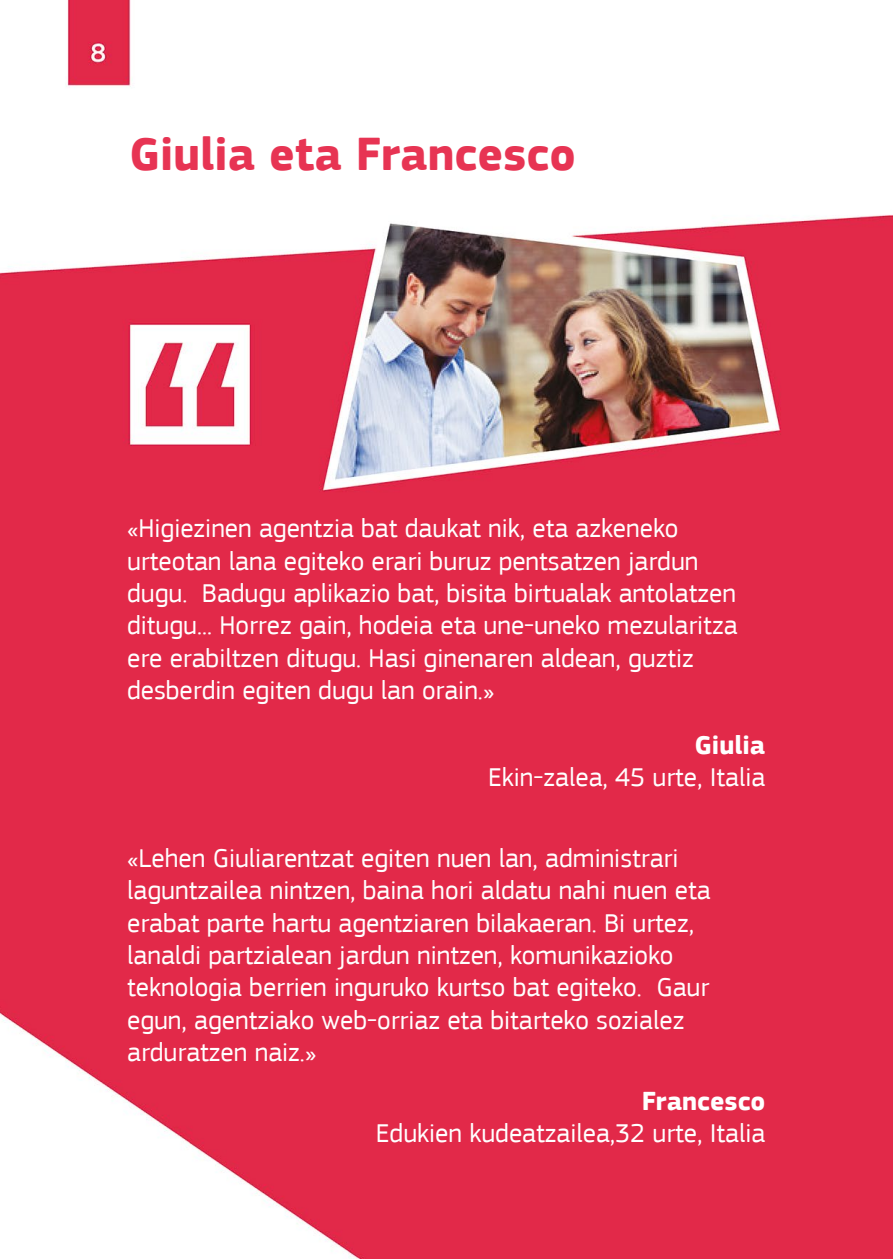
<style>
.page{position:relative;width:893px;height:1259px;background:#fff}
.page>*{position:absolute;margin:0;border:0;box-sizing:border-box;transform-origin:0 0}
.t1{font:700 48px "EC Square Sans Pro";color:#e73453}
.t2{font:27px/32.4px "EC Square Sans Pro";color:#fff}
.t3{font:700 27px "EC Square Sans Pro";color:#fff}
</style>
<div class="page">
<img style="left:0;top:0;width:893px;height:1259px">
<h1 class="t1" style="left:129px;top:125px;width:448px">Giulia eta Francesco</h1>
<p class="t2" style="left:127px;top:512px;width:612px">«Higiezinen agentzia bat daukat nik, eta azkeneko urteotan lana egiteko erari buruz pentsatzen jardun dugu. Badugu aplikazio bat, bisita birtualak antolatzen ditugu... Horrez gain, hodeia eta une-uneko mezularitza ere erabiltzen ditugu. Hasi ginenaren aldean, guztiz desberdin egiten dugu lan orain.»</p>
<p class="t3" style="left:694px;top:729px;width:72px">Giulia</p>
<p class="t2" style="left:488px;top:761px;width:279px">Ekin-zalea, 45 urte, Italia</p>
<p class="t2" style="left:127px;top:841px;width:585px">«Lehen Giuliarentzat egiten nuen lan, administrari laguntzailea nintzen, baina hori aldatu nahi nuen eta erabat parte hartu agentziaren bilakaeran. Bi urtez, lanaldi partzialean jardun nintzen, komunikazioko teknologia berrien inguruko kurtso bat egiteko. Gaur egun, agentziako web-orriaz eta bitarteko sozialez arduratzen naiz.»</p>
<p class="t3" style="left:642px;top:1084px;width:125px">Francesco</p>
<p class="t2" style="left:376px;top:1117px;width:391px">Edukien kudeatzailea,32 urte, Italia</p>
</div>
